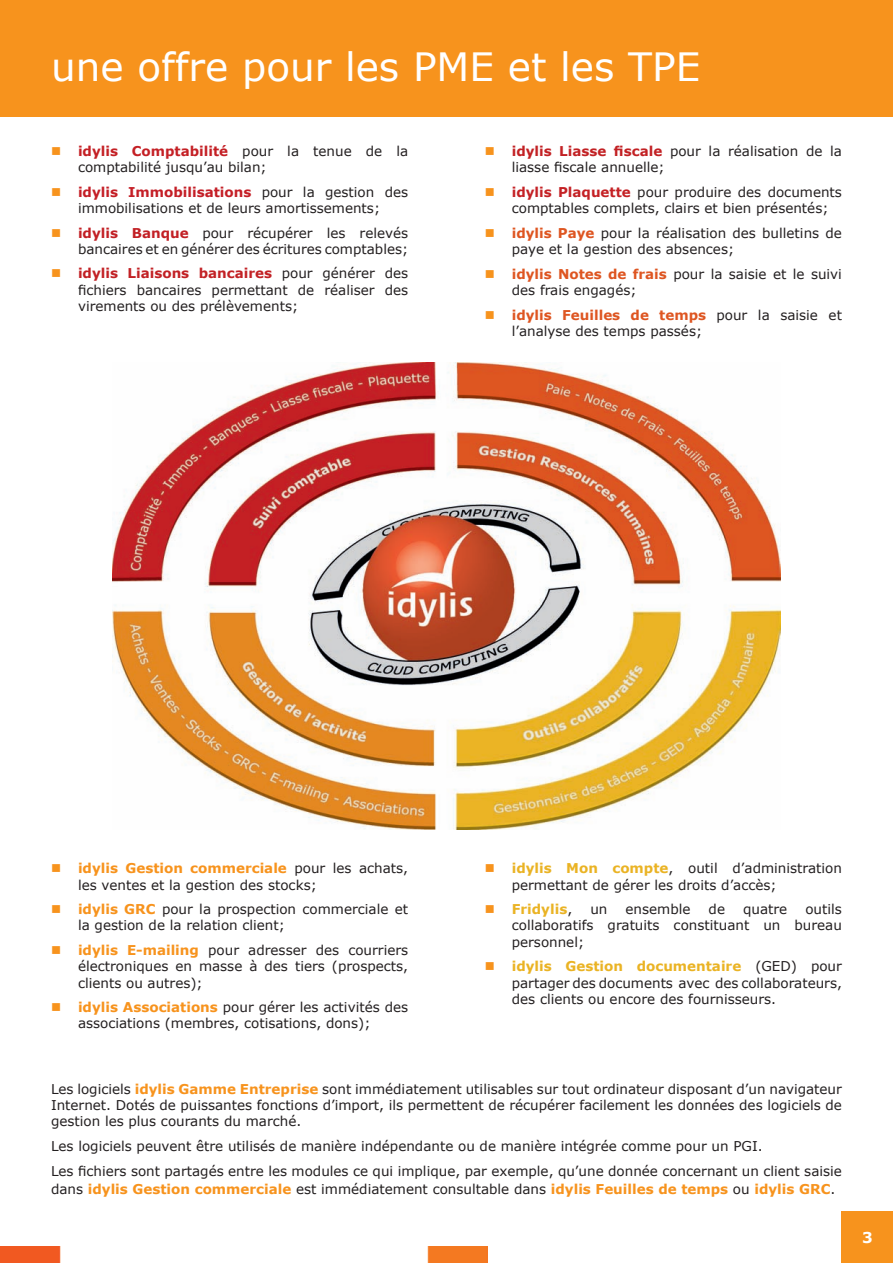
<style>
.page{position:relative;width:893px;height:1263px;background:#fff}
.page>*{position:absolute;margin:0;border:0;box-sizing:border-box;transform-origin:0 0}
.t1{font:39px "Verdana";color:#fff}
.t2{font:700 15px "Verdana";color:#fff}
.t3{font:13.5px/16.2px "Verdana";color:#231f20}
.t4{font:700 13.5px "Verdana";color:#f7931d}
.t5{font:700 13.5px "Verdana";color:#eab324}
.s1{color:#f7931d}
.s2{font-weight:700;color:#c42025}
.s3{font-weight:700;color:#c41e26}
.s4{font-weight:700;color:#c22025}
.s5{font-weight:700;color:#c22125}
.s6{font-weight:700;color:#c22124}
.s7{font-weight:700;color:#c42125}
.s8{font-weight:700;color:#de5521}
.s9{font-weight:700;color:#f7931d}
.s10{font-weight:700;color:#eab324}
.s11{font-weight:400;color:#231f20}
</style>
<div class="page">
<div style="left:842px;top:1212px;width:51px;height:51px;background:#f7931d"></div>
<div style="left:0;top:0;width:893px;height:116px;background:#f7931d"></div>
<img style="left:0;top:1246px;width:487px;height:17px">
<img style="left:113px;top:362px;width:667px;height:467px">
<h1 class="t1" style="left:51px;top:40px;width:651px">une offre pour les PME et les TPE</h1>
<p class="t3" style="left:78px;top:143px;width:332px;text-indent:-27px"><span class="s1">■</span> <span class="s2">idylis Comptabilité</span> pour la tenue de la comptabilité jusqu’au bilan;</p>
<p class="t3" style="left:51px;top:183px;width:359px;text-align:center"><span class="s1">■</span> <span class="s3">idylis Immobilisations</span> pour la gestion des immobilisations et de leurs amortissements;</p>
<p class="t3" style="left:51px;top:224px;width:359px;text-align:right"><span class="s1">■</span> <span class="s4">idylis Banque</span> pour récupérer les relevés bancaires et en générer des écritures comptables;</p>
<p class="t3" style="left:78px;top:265px;width:332px;text-align:justify;text-indent:-27px"><span class="s1">■</span> <span class="s5">idylis Liaisons bancaires</span> pour générer des fichiers bancaires permettant de réaliser des virements ou des prélèvements;</p>
<p class="t3" style="left:512px;top:143px;width:332px;text-indent:-27px"><span class="s1">■</span> <span class="s6">idylis Liasse fiscale</span> pour la réalisation de la liasse fiscale annuelle;</p>
<p class="t3" style="left:512px;top:184px;width:332px;text-indent:-27px"><span class="s1">■</span> <span class="s7">idylis Plaquette</span> pour produire des documents comptables complets, clairs et bien présentés;</p>
<p class="t3" style="left:512px;top:225px;width:332px;text-indent:-27px"><span class="s1">■</span> <span class="s8">idylis Paye</span> pour la réalisation des bulletins de paye et la gestion des absences;</p>
<p class="t3" style="left:512px;top:266px;width:332px;text-indent:-27px"><span class="s1">■</span> <span class="s8">idylis Notes de frais</span> pour la saisie et le suivi des frais engagés;</p>
<p class="t3" style="left:512px;top:307px;width:332px;text-indent:-27px"><span class="s1">■</span> <span class="s8">idylis Feuilles de temps</span> pour la saisie et l’analyse des temps passés;</p>
<p class="t3" style="left:78px;top:860px;width:332px;text-indent:-27px"><span class="s1">■</span> <span class="s9">idylis Gestion commerciale</span> pour les achats, les ventes et la gestion des stocks;</p>
<p class="t3" style="left:78px;top:901px;width:332px;text-indent:-27px"><span class="s1">■</span> <span class="s9">idylis GRC</span> pour la prospection commerciale et la gestion de la relation client;</p>
<p class="t3" style="left:78px;top:942px;width:332px;text-align:justify;text-indent:-27px"><span class="s1">■</span> <span class="s9">idylis E-mailing</span> pour adresser des courriers électroniques en masse à des tiers (prospects, clients ou autres);</p>
<p class="t3" style="left:78px;top:999px;width:332px;text-indent:-27px"><span class="s1">■</span> <span class="s9">idylis Associations</span> pour gérer les activités des associations (membres, cotisations, dons);</p>
<p class="t3" style="left:512px;top:860px;width:332px;text-indent:-27px"><span class="s1">■</span> <span class="s10">idylis Mon compte</span>, outil d’administration permettant de gérer les droits d’accès;</p>
<p class="t5" style="left:485px;top:900px;width:89px"><span class="s1">■</span> Fridylis<span class="s11">,</span></p>
<p class="t3" style="left:590px;top:901px;width:19px">un</p>
<p class="t3" style="left:625px;top:901px;width:66px">ensemble</p>
<p class="t3" style="left:709px;top:901px;width:18px">de</p>
<p class="t3" style="left:743px;top:901px;width:46px">quatre</p>
<p class="t3" style="left:512px;top:901px;width:332px;text-align:justify;text-indent:294px">outils collaboratifs gratuits constituant un bureau personnel;</p>
<p class="t3" style="left:512px;top:958px;width:332px;text-align:justify;text-indent:-27px"><span class="s1">■</span> <span class="s10">idylis Gestion documentaire</span> (GED) pour partager des documents avec des collaborateurs, des clients ou encore des fournisseurs.</p>
<p class="t3" style="left:51px;top:1081px;width:792px;text-align:justify">Les logiciels <span class="s9">idylis Gamme Entreprise</span> sont immédiatement utilisables sur tout ordinateur disposant d’un navigateur Internet. Dotés de puissantes fonctions d’import, ils permettent de récupérer facilement les données des logiciels de gestion les plus courants du marché.</p>
<p class="t3" style="left:51px;top:1133px;width:792px;line-height:24.8px">Les logiciels peuvent être utilisés de manière indépendante ou de manière intégrée comme pour un PGI.<br>Les fichiers sont partagés entre les modules ce qui implique, par exemple, qu’une donnée concernant un client saisie</p>
<p class="t4" style="left:51px;top:1180px;width:786px"><span class="s11">dans</span> idylis Gestion commerciale <span class="s11">est immédiatement consultable dans</span> idylis Feuilles de temps <span class="s11">ou</span> idylis GRC<span class="s11">.</span></p>
<p class="t2" style="left:862px;top:1227px;width:12px">3</p>
</div>
